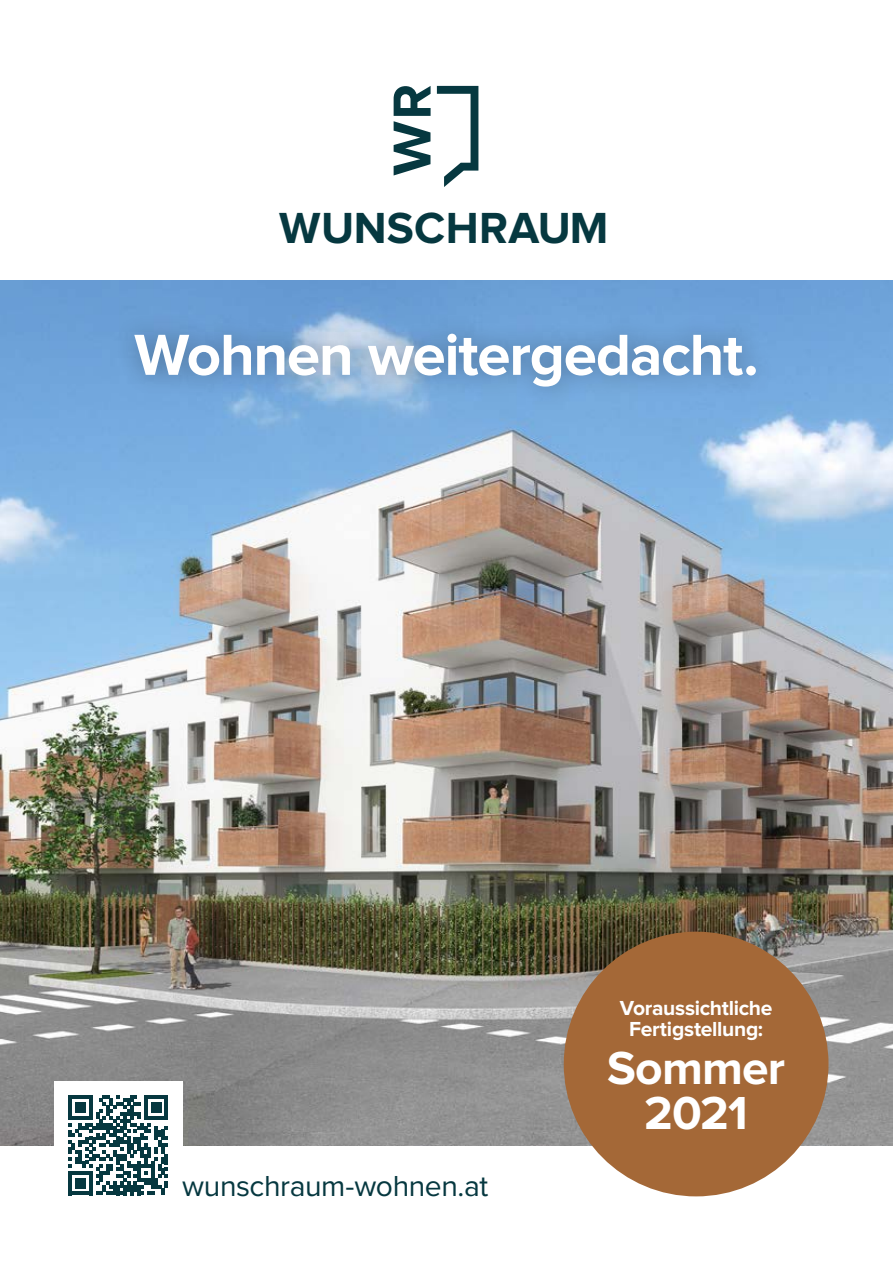
<style>
.page{position:relative;width:893px;height:1263px;background:#fff}
.page>*{position:absolute;margin:0;border:0;box-sizing:border-box;transform-origin:0 0}
.t1{font:700 60px "Proxima Nova";letter-spacing:-.02em;color:#fff}
.t2{font:700 48px/45px "Proxima Nova";letter-spacing:-.02em;color:#fff;text-align:center}
.t3{font:700 45.15px "Proxima Nova";letter-spacing:.01em;color:#063840}
.t4{font:30px "Proxima Nova";letter-spacing:-.015em;color:#063840}
.t5{font:700 21px/21px "Proxima Nova";letter-spacing:-.015em;color:#fff;text-align:center}
</style>
<div class="page">
<img style="left:0;top:281px;width:893px;height:864px">
<div style="left:113px;top:311px;width:665px;height:98px;background:#000;opacity:.3"></div>
<svg style="left:394px;top:86px;width:37px;height:89px"></svg>
<svg style="left:437px;top:86px;width:41px;height:101px"></svg>
<div style="left:54px;top:1081px;width:128px;height:128px;background:#fff"></div>
<svg style="left:68px;top:1095px;width:100px;height:100px"></svg>
<div style="left:564px;top:932px;width:264px;height:264px;background:#a46837;border-radius:50%"></div>
<h3 class="t3" style="left:279px;top:207px;width:331px">WUNSCHRAUM</h3>
<h1 class="t1" style="left:134px;top:327px;width:626px">Wohnen weitergedacht.</h1>
<h3 class="t4" style="left:182px;top:1172px;width:308px">wunschraum-wohnen.at</h3>
<p class="t5" style="left:620px;top:999px;width:154px">Voraussichtliche<br>Fertigstellung:</p>
<h2 class="t2" style="left:607px;top:1048px;width:180px">Sommer<br>2021</h2>
</div>
